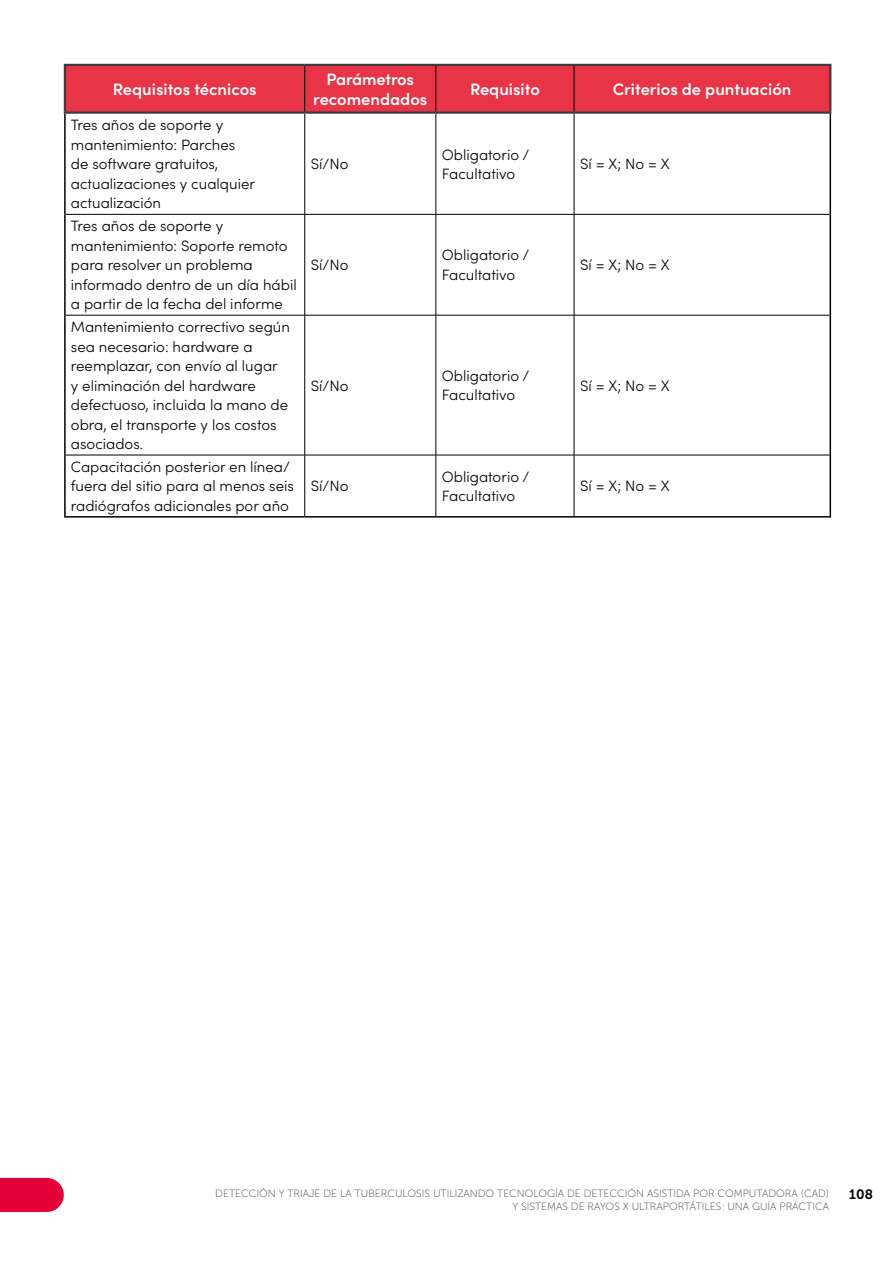
<style>
.page{position:relative;width:893px;height:1263px;background:#fff}
.page>*{position:absolute;margin:0;border:0;box-sizing:border-box;transform-origin:0 0}
.t1{font:600 16.5px/19.8px "Sofia Pro";color:#fff;text-align:center}
.t2{font:300 15px/19.5px "Sofia Pro";color:#000}
.t3{font:13.5px "Museo Sans 700";color:#000}
.t4{font:10.5px "Museo Sans 100";color:#3c3c3b}
</style>
<div class="page">
<svg style="left:0;top:1178px;width:64px;height:34px;background:#e51044"></svg>
<div style="left:66px;top:66px;width:763px;height:45px;background:#e73446"></div>
<hr style="left:304px;top:66px;width:1px;height:45px;background:#000">
<hr style="left:436px;top:66px;width:1px;height:45px;background:#000">
<hr style="left:574px;top:66px;width:1px;height:45px;background:#000">
<hr style="left:64px;top:64px;width:241px;height:2px;background:#3c3c3b">
<hr style="left:64px;top:66px;width:2px;height:45px;background:#3c3c3b">
<hr style="left:305px;top:64px;width:131px;height:2px;background:#3c3c3b">
<hr style="left:436px;top:64px;width:138px;height:2px;background:#3c3c3b">
<hr style="left:574px;top:64px;width:257px;height:2px;background:#3c3c3b">
<hr style="left:829px;top:66px;width:2px;height:45px;background:#3c3c3b">
<hr style="left:64px;top:111px;width:241px;height:3px;background:#3c3c3b">
<hr style="left:305px;top:111px;width:131px;height:3px;background:#3c3c3b">
<hr style="left:436px;top:111px;width:138px;height:3px;background:#3c3c3b">
<hr style="left:574px;top:111px;width:257px;height:3px;background:#3c3c3b">
<hr style="left:64px;top:114px;width:2px;height:100px;background:#000">
<hr style="left:830px;top:114px;width:1px;height:100px;background:#000">
<hr style="left:64px;top:214px;width:2px;height:101px;background:#000">
<hr style="left:830px;top:214px;width:1px;height:101px;background:#000">
<hr style="left:64px;top:315px;width:2px;height:140px;background:#000">
<hr style="left:830px;top:315px;width:1px;height:140px;background:#000">
<hr style="left:64px;top:455px;width:2px;height:61px;background:#000">
<hr style="left:830px;top:455px;width:1px;height:61px;background:#000">
<hr style="left:64px;top:516px;width:241px;height:2px;background:#000">
<hr style="left:305px;top:516px;width:131px;height:2px;background:#000">
<hr style="left:436px;top:516px;width:138px;height:2px;background:#000">
<hr style="left:574px;top:516px;width:257px;height:2px;background:#000">
<hr style="left:304px;top:114px;width:1px;height:100px;background:#000">
<hr style="left:436px;top:114px;width:1px;height:100px;background:#000">
<hr style="left:574px;top:114px;width:1px;height:100px;background:#000">
<hr style="left:66px;top:214px;width:239px;height:1px;background:#000">
<hr style="left:305px;top:214px;width:131px;height:1px;background:#000">
<hr style="left:304px;top:215px;width:1px;height:100px;background:#000">
<hr style="left:436px;top:214px;width:138px;height:1px;background:#000">
<hr style="left:436px;top:215px;width:1px;height:100px;background:#000">
<hr style="left:574px;top:214px;width:256px;height:1px;background:#000">
<hr style="left:574px;top:215px;width:1px;height:100px;background:#000">
<hr style="left:66px;top:315px;width:239px;height:1px;background:#000">
<hr style="left:305px;top:315px;width:131px;height:1px;background:#000">
<hr style="left:304px;top:315px;width:1px;height:140px;background:#000">
<hr style="left:436px;top:315px;width:138px;height:1px;background:#000">
<hr style="left:436px;top:315px;width:1px;height:140px;background:#000">
<hr style="left:574px;top:315px;width:256px;height:1px;background:#000">
<hr style="left:574px;top:315px;width:1px;height:140px;background:#000">
<hr style="left:66px;top:455px;width:239px;height:1px;background:#000">
<hr style="left:305px;top:455px;width:131px;height:1px;background:#000">
<hr style="left:304px;top:455px;width:1px;height:61px;background:#000">
<hr style="left:436px;top:455px;width:138px;height:1px;background:#000">
<hr style="left:436px;top:455px;width:1px;height:61px;background:#000">
<hr style="left:574px;top:455px;width:256px;height:1px;background:#000">
<hr style="left:574px;top:455px;width:1px;height:61px;background:#000">
<p class="t1" style="left:113px;top:78px;width:145px">Requisitos técnicos</p>
<p class="t1" style="left:313px;top:68px;width:116px">Parámetros recomendados</p>
<p class="t1" style="left:470px;top:78px;width:71px">Requisito</p>
<p class="t1" style="left:613px;top:78px;width:180px">Criterios de puntuación</p>
<p class="t2" style="left:71px;top:114px;width:186px">Tres años de soporte y mantenimiento: Parches de software gratuitos, actualizaciones y cualquier actualización</p>
<p class="t2" style="left:311px;top:153px;width:39px">Sí/No</p>
<p class="t2" style="left:442px;top:144px;width:89px">Obligatorio /<br>Facultativo</p>
<p class="t2" style="left:580px;top:153px;width:90px">Sí = X; No = X</p>
<p class="t2" style="left:71px;top:215px;width:227px">Tres años de soporte y mantenimiento: Soporte remoto para resolver un problema informado dentro de un día hábil a partir de la fecha del informe</p>
<p class="t2" style="left:71px;top:316px;width:221px">Mantenimiento correctivo según sea necesario: hardware a reemplazar, con envío al lugar<br>y eliminación del hardware defectuoso, incluida la mano de obra, el transporte y los costos asociados.</p>
<p class="t2" style="left:71px;top:456px;width:224px">Capacitación posterior en línea/ fuera del sitio para al menos seis radiógrafos adicionales por año</p>
<p class="t2" style="left:311px;top:254px;width:39px">Sí/No</p>
<p class="t2" style="left:442px;top:245px;width:89px">Obligatorio /<br>Facultativo</p>
<p class="t2" style="left:580px;top:254px;width:90px">Sí = X; No = X</p>
<p class="t2" style="left:311px;top:375px;width:39px">Sí/No</p>
<p class="t2" style="left:442px;top:365px;width:89px">Obligatorio /<br>Facultativo</p>
<p class="t2" style="left:580px;top:375px;width:90px">Sí = X; No = X</p>
<p class="t2" style="left:311px;top:475px;width:39px">Sí/No</p>
<p class="t2" style="left:442px;top:466px;width:89px">Obligatorio /<br>Facultativo</p>
<p class="t2" style="left:580px;top:475px;width:90px">Sí = X; No = X</p>
<p class="t4" style="left:215px;top:1188px;width:615px">DETECCIÓN Y TRIAJE DE LA TUBERCULOSIS UTILIZANDO TECNOLOGÍA DE DETECCIÓN ASISTIDA POR COMPUTADORA (CAD)</p>
<p class="t3" style="left:849px;top:1187px;width:25px">108</p>
<p class="t4" style="left:512px;top:1200px;width:318px">Y SISTEMAS DE RAYOS X ULTRAPORTÁTILES: UNA GUÍA PRÁCTICA</p>
</div>
